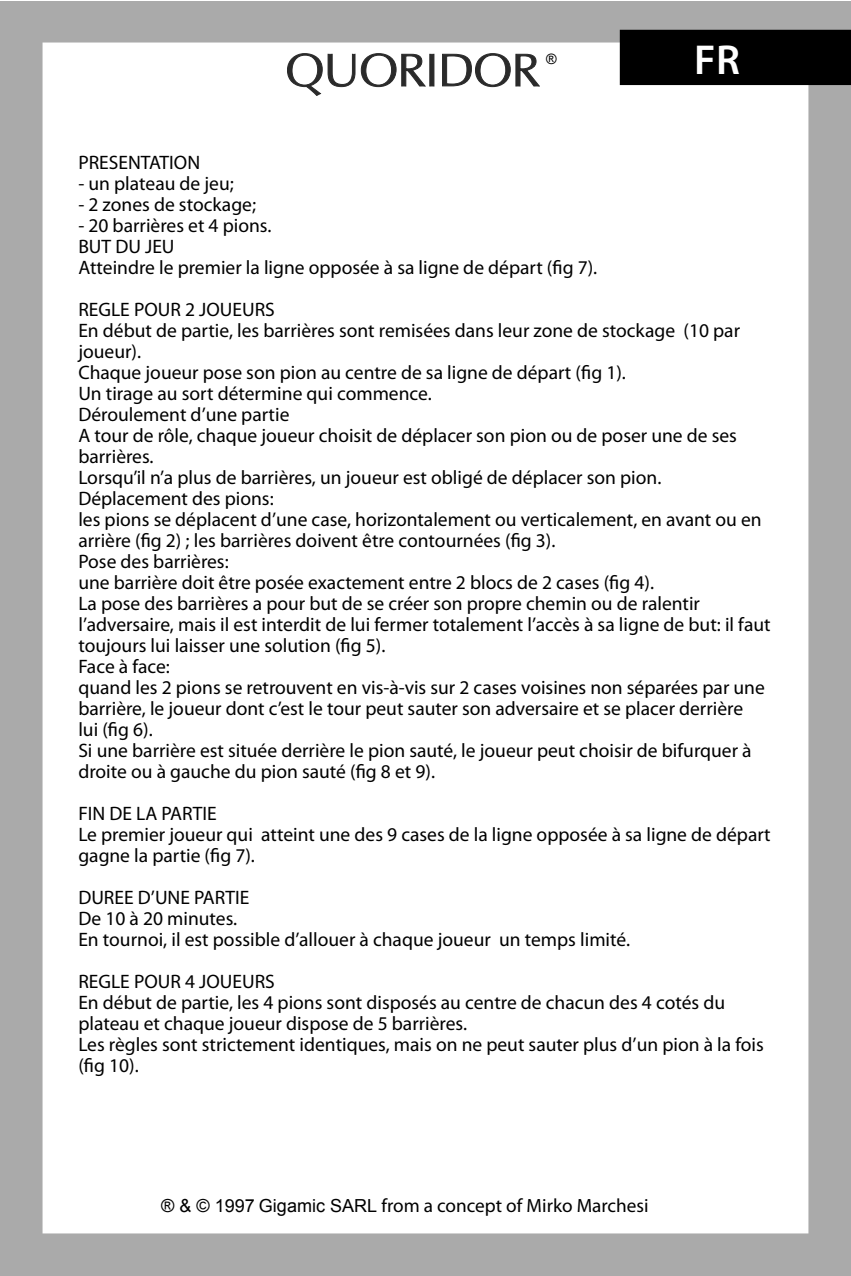
<style>
.page{position:relative;width:851px;height:1276px;background:#fff}
.page>*{position:absolute;margin:0;border:0;box-sizing:border-box;transform-origin:0 0}
.t1{font:600 42px "Myriad Pro";color:#fff}
.t2{font:19.5px/21px "Myriad Pro";color:#000}
.t3{font:19.2px "Myriad Pro";color:#000}
.t4{font:14.4px "Arial";color:#000}
.s1{font-family:"Arial";font-size:18px}
</style>
<div class="page">
<div style="left:0;top:1px;width:850px;height:1275px;background:#aaa"></div>
<div style="left:42px;top:42px;width:767px;height:1190px;background:#fff"></div>
<div style="left:619px;top:30px;width:231px;height:55px;background:#000"></div>
<svg style="left:287px;top:53px;width:68px;height:43px"></svg>
<svg style="left:361px;top:53px;width:73px;height:34px"></svg>
<svg style="left:442px;top:53px;width:97px;height:34px"></svg>
<p class="t4" style="left:546px;top:50px;width:12px">®</p>
<h1 class="t1" style="left:694px;top:37px;width:48px">FR</h1>
<p class="t2" style="left:78px;top:152px;width:123px">PRESENTATION</p>
<p class="t2" style="left:78px;top:173px;width:157px">- un plateau de jeu;</p>
<p class="t2" style="left:78px;top:194px;width:179px">- 2 zones de stockage;</p>
<p class="t2" style="left:78px;top:215px;width:520px">- 20 barrières et 4 pions.<br>BUT DU JEU<br>Atteindre le premier la ligne opposée à sa ligne de départ (fig 7).</p>
<p class="t2" style="left:78px;top:299px;width:693px">REGLE POUR 2 JOUEURS<br>En début de partie, les barrières sont remisées dans leur zone de stockage (10 par joueur).<br>Chaque joueur pose son pion au centre de sa ligne de départ (fig 1).<br>Un tirage au sort détermine qui commence.<br>Déroulement d’une partie<br>A tour de rôle, chaque joueur choisit de déplacer son pion ou de poser une de ses barrières.<br>Lorsqu’il n’a plus de barrières, un joueur est obligé de déplacer son pion.<br>Déplacement des pions:<br>les pions se déplacent d’une case, horizontalement ou verticalement, en avant ou en arrière (fig 2) ; les barrières doivent être contournées (fig 3).<br>Pose des barrières:<br>une barrière doit être posée exactement entre 2 blocs de 2 cases (fig 4).<br>La pose des barrières a pour but de se créer son propre chemin ou de ralentir l’adversaire, mais il est interdit de lui fermer totalement l’accès à sa ligne de but: il faut toujours lui laisser une solution (fig 5).<br>Face à face:<br>quand les 2 pions se retrouvent en vis-à-vis sur 2 cases voisines non séparées par une barrière, le joueur dont c’est le tour peut sauter son adversaire et se placer derrière<br>lui (fig 6).<br>Si une barrière est située derrière le pion sauté, le joueur peut choisir de bifurquer à droite ou à gauche du pion sauté (fig 8 et 9).</p>
<p class="t2" style="left:78px;top:803px;width:693px">FIN DE LA PARTIE<br>Le premier joueur qui atteint une des 9 cases de la ligne opposée à sa ligne de départ gagne la partie (fig 7).</p>
<p class="t2" style="left:78px;top:887px;width:553px">DUREE D’UNE PARTIE<br>De 10 à 20 minutes.<br>En tournoi, il est possible d’allouer à chaque joueur un temps limité.</p>
<p class="t2" style="left:78px;top:971px;width:687px">REGLE POUR 4 JOUEURS<br>En début de partie, les 4 pions sont disposés au centre de chacun des 4 cotés du plateau et chaque joueur dispose de 5 barrières.<br>Les règles sont strictement identiques, mais on ne peut sauter plus d’un pion à la fois (fig 10).</p>
<p class="t3" style="left:161px;top:1195px;width:489px"><span class="s1">® &amp; © 1997 Gigamic SARL</span> from a concept of Mirko Marchesi</p>
</div>
